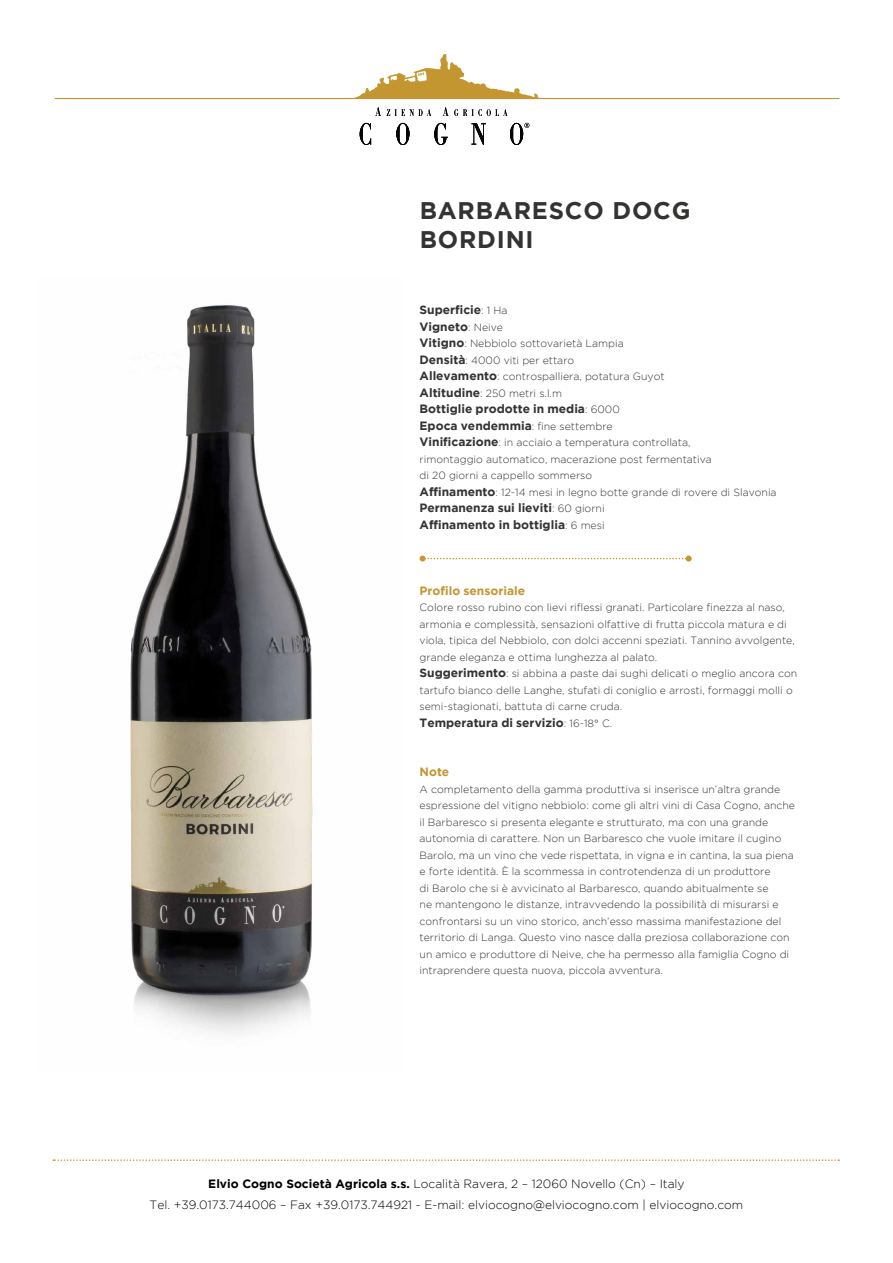
<style>
.page{position:relative;width:893px;height:1263px;background:#fff}
.page>*{position:absolute;margin:0;border:0;box-sizing:border-box;transform-origin:0 0}
.t1{font:700 24px/28.5px "Gotham";letter-spacing:.035em;color:#333332}
.t2{font:700 12px/16.5px "Gotham";color:#333332}
.t3{font:300 12px/21px "Gotham";color:#000;text-align:center}
.t4{font:700 12px "Gotham";color:#c49632}
.t5{font:300 10.5px/16.5px "Gotham";color:#333332}
.s1{font-weight:300;font-size:10.5px}
.s2{font-weight:700;font-size:12px}
.s3{font-weight:700}
</style>
<div class="page">
<img style="left:130px;top:304px;width:183px;height:730px">
<svg style="left:420px;top:556px;width:272px;height:6px"></svg>
<svg style="left:375px;top:107px;width:6px;height:9px"></svg>
<svg style="left:387px;top:109px;width:44px;height:7px"></svg>
<svg style="left:443px;top:107px;width:5px;height:9px"></svg>
<svg style="left:454px;top:109px;width:53px;height:7px"></svg>
<svg style="left:360px;top:123px;width:11px;height:22px"></svg>
<svg style="left:396px;top:123px;width:13px;height:22px"></svg>
<svg style="left:434px;top:123px;width:14px;height:22px"></svg>
<svg style="left:471px;top:123px;width:15px;height:22px"></svg>
<svg style="left:510px;top:123px;width:19px;height:22px"></svg>
<svg style="left:55px;top:54px;width:784px;height:45px"></svg>
<svg style="left:53px;top:1159px;width:786px;height:2px"></svg>
<h1 class="t1" style="left:420px;top:196px;width:272px">BARBARESCO DOCG<br>BORDINI</h1>
<p class="t2" style="left:420px;top:301px;width:90px">Superficie<span class="s1">: 1 Ha<br></span>Vigneto<span class="s1">: Neive</span></p>
<p class="t5" style="left:420px;top:335px;width:247px"><span class="s2">Vitigno</span>: Nebbiolo sottovarietà Lampia <span class="s2">Densità</span>: 4000 viti per ettaro<br><span class="s2">Allevamento</span>: controspalliera, potatura Guyot <span class="s2">Altitudine</span>: 250 metri s.l.m</p>
<p class="t2" style="left:420px;top:400px;width:202px">Bottiglie prodotte in media<span class="s1">: 6000<br></span>Epoca vendemmia<span class="s1">: fine settembre</span></p>
<p class="t5" style="left:420px;top:434px;width:359px"><span class="s2">Vinificazione</span>: in acciaio a temperatura controllata,<br>rimontaggio automatico, macerazione post fermentativa<br>di 20 giorni a cappello sommerso<br><span class="s2">Affinamento</span>: 12-14 mesi in legno botte grande di rovere di Slavonia</p>
<p class="t2" style="left:420px;top:499px;width:187px">Permanenza sui lieviti<span class="s1">: 60 giorni<br></span>Affinamento in bottiglia<span class="s1">: 6 mesi</span></p>
<p class="t4" style="left:420px;top:583px;width:107px">Profilo sensoriale</p>
<p class="t5" style="left:420px;top:599px;width:379px">Colore rosso rubino con lievi riflessi granati. Particolare finezza al naso, armonia e complessità, sensazioni olfattive di frutta piccola matura e di viola, tipica del Nebbiolo, con dolci accenni speziati. Tannino avvolgente, grande eleganza e ottima lunghezza al palato.<br><span class="s2">Suggerimento</span>: si abbina a paste dai sughi delicati o meglio ancora con tartufo bianco delle Langhe, stufati di coniglio e arrosti, formaggi molli o semi-stagionati, battuta di carne cruda.</p>
<p class="t2" style="left:420px;top:714px;width:194px">Temperatura di servizio<span class="s1">: 16-18° C.</span></p>
<p class="t4" style="left:420px;top:765px;width:31px">Note</p>
<p class="t5" style="left:420px;top:780px;width:377px">A completamento della gamma produttiva si inserisce un’altra grande espressione del vitigno nebbiolo: come gli altri vini di Casa Cogno, anche il Barbaresco si presenta elegante e strutturato, ma con una grande autonomia di carattere. Non un Barbaresco che vuole imitare il cugino Barolo, ma un vino che vede rispettata, in vigna e in cantina, la sua piena e forte identità. È la scommessa in controtendenza di un produttore<br>di Barolo che si è avvicinato al Barbaresco, quando abitualmente se<br>ne mantengono le distanze, intravvedendo la possibilità di misurarsi e confrontarsi su un vino storico, anch’esso massima manifestazione del territorio di Langa. Questo vino nasce dalla preziosa collaborazione con un amico e produttore di Neive, che ha permesso alla famiglia Cogno di intraprendere questa nuova, piccola avventura.</p>
<p class="t3" style="left:150px;top:1173px;width:595px"><span class="s3">Elvio Cogno Società Agricola s.s.</span> Località Ravera, 2 – 12060 Novello (Cn) – Italy<br>Tel. +39.0173.744006 – Fax +39.0173.744921 - E-mail: elviocogno@elviocogno.com | elviocogno.com</p>
</div>
